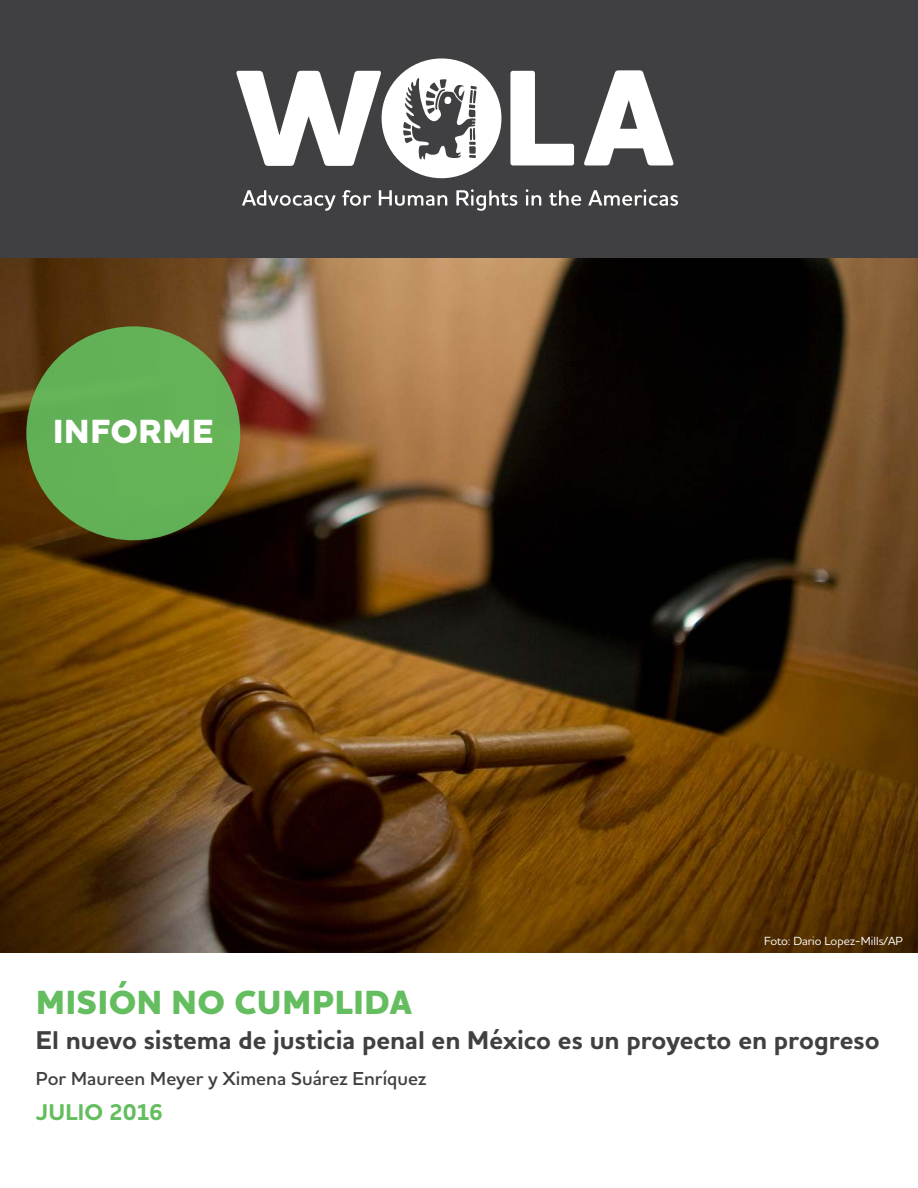
<style>
.page{position:relative;width:918px;height:1188px;background:#fff}
.page>*{position:absolute;margin:0;border:0;box-sizing:border-box;transform-origin:0 0}
.t1{font:800 34.05px "Houschka Alt Pro";letter-spacing:.015em;color:#64bd5f}
.t2{font:800 34.05px "Houschka Alt Pro";letter-spacing:.025em;color:#fff}
.t3{font:700 26.25px "Houschka Alt Pro";color:#404042}
.t4{font:700 23.25px "Houschka Alt Pro";letter-spacing:-.01em;color:#64bd5f}
.t5{font:600 19.05px "Houschka Alt Pro";color:#404042}
.t6{font:500 12px "Houschka Alt Pro";color:#fff}
</style>
<div class="page">
<div style="left:0;top:0;width:918px;height:267px;background:#404042"></div>
<svg style="left:242px;top:189px;width:436px;height:22px"></svg>
<svg style="left:510px;top:71px;width:64px;height:94px"></svg>
<svg style="left:584px;top:70px;width:89px;height:95px"></svg>
<svg style="left:236px;top:58px;width:265px;height:120px"></svg>
<img style="left:0;top:259px;width:918px;height:693px">
<div style="left:26px;top:326px;width:214px;height:214px;background:#64b257;border-radius:50%"></div>
<p class="t2" style="left:53px;top:412px;width:162px">INFORME</p>
<p class="t6" style="left:764px;top:933px;width:140px">Foto: Dario Lopez-Mills/AP</p>
<p class="t1" style="left:36px;top:982px;width:377px">MISIÓN NO CUMPLIDA</p>
<p class="t3" style="left:36px;top:1024px;width:845px">El nuevo sistema de justicia penal en México es un proyecto en progreso</p>
<p class="t5" style="left:36px;top:1070px;width:392px">Por Maureen Meyer y Ximena Suárez Enríquez</p>
<p class="t4" style="left:36px;top:1098px;width:129px">JULIO 2016</p>
</div>
